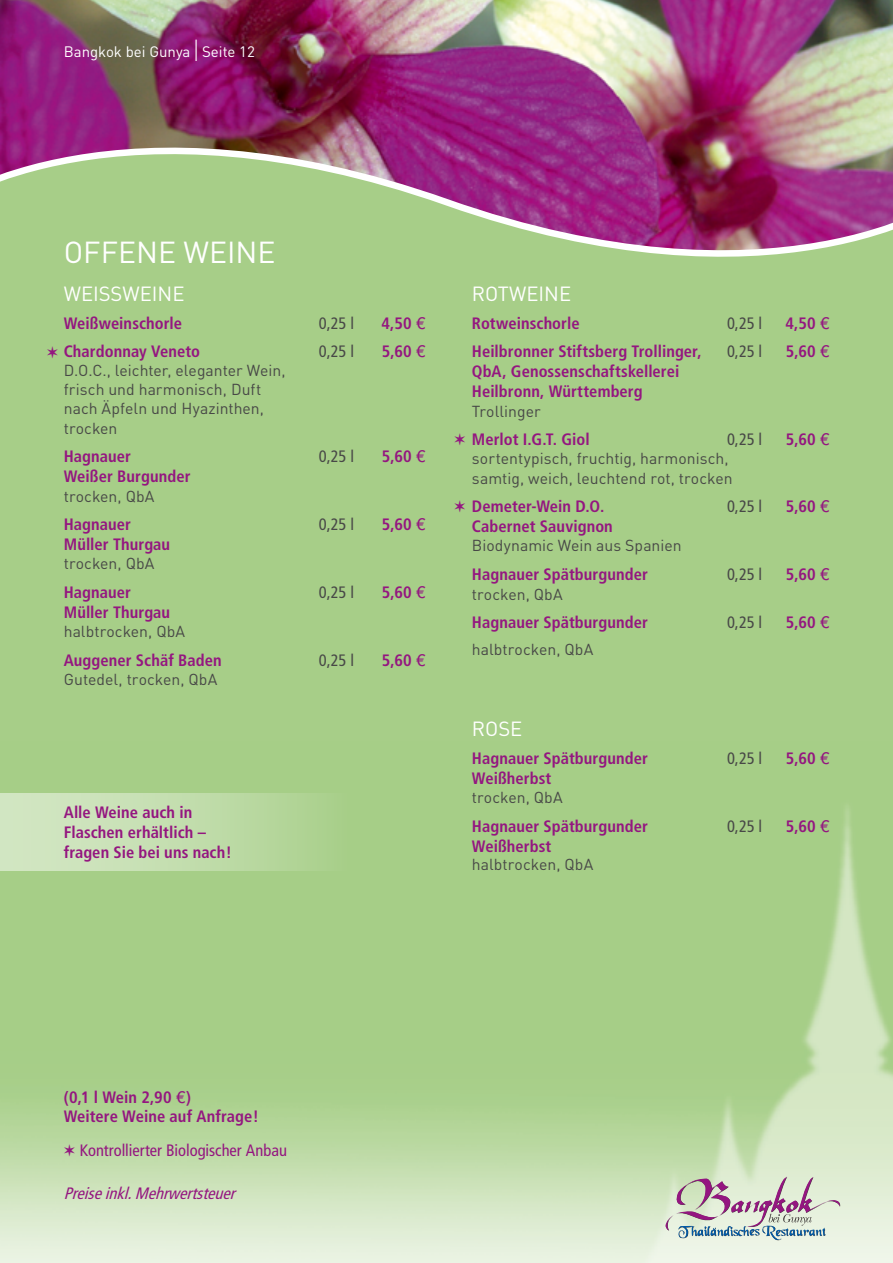
<style>
.page{position:relative;width:893px;height:1263px;background:#a7ce88}
.page>*{position:absolute;margin:0;border:0;box-sizing:border-box;transform-origin:0 0}
.t1{font:30px "DIN";color:#fff}
.t2{font:20.25px "DIN";color:#fff}
.t3{font:700 condensed 16.5px/19.8px "Frutiger";letter-spacing:.005em;color:#941680}
.t4{font:condensed 16.5px "Frutiger";letter-spacing:-.015em;color:#484847}
.t5{font:condensed 16.5px "Frutiger";color:#941680}
.t6{font:italic condensed 16.5px "Frutiger";color:#941680}
.t7{font:15.75px/19.2px "DIN";letter-spacing:.005em;color:#484847}
.t8{font:15px "DIN";color:#fff}
.s1{font-size:30px}
.s2{font-family:"LT Euro Money";font-weight:400;font-stretch:normal}
</style>
<div class="page">
<img style="left:0;top:0;width:893px;height:257px">
<img style="left:0;top:808px;width:893px;height:455px">
<svg style="left:665px;top:1176px;width:176px;height:64px;background:#cacac6"></svg>
<div style="left:0;top:793px;width:414px;height:77px;background:linear-gradient(to right,#d7e9ca,#a3cc82)"></div>
<p class="t8" style="left:64px;top:42px;width:193px">Bangkok bei Gunya <span class="s1">I</span> Seite 12</p>
<h1 class="t1" style="left:64px;top:233px;width:213px">OFFENE WEINE</h1>
<p class="t2" style="left:64px;top:281px;width:122px">WEISSWEINE</p>
<p class="t3" style="left:64px;top:313px;width:120px">Weißweinschorle</p>
<p class="t4" style="left:319px;top:313px;width:37px">0,25 l</p>
<p class="t3" style="left:381px;top:313px;width:45px">4,50 <span class="s2">5</span></p>
<p class="t3" style="left:47px;top:341px;width:155px">✶ Chardonnay Veneto</p>
<p class="t4" style="left:319px;top:342px;width:37px">0,25 l</p>
<p class="t3" style="left:382px;top:341px;width:45px">5,60 <span class="s2">5</span></p>
<p class="t7" style="left:64px;top:360px;width:223px">D.O.C., leichter, eleganter Wein, frisch und harmonisch, Duft nach Äpfeln und Hyazinthen, trocken</p>
<p class="t3" style="left:64px;top:446px;width:69px">Hagnauer</p>
<p class="t4" style="left:319px;top:447px;width:37px">0,25 l</p>
<p class="t3" style="left:382px;top:446px;width:45px">5,60 <span class="s2">5</span></p>
<p class="t3" style="left:64px;top:466px;width:128px">Weißer Burgunder</p>
<p class="t7" style="left:64px;top:486px;width:92px">trocken, QbA</p>
<p class="t3" style="left:64px;top:514px;width:69px">Hagnauer</p>
<p class="t4" style="left:319px;top:514px;width:37px">0,25 l</p>
<p class="t3" style="left:382px;top:514px;width:45px">5,60 <span class="s2">5</span></p>
<p class="t3" style="left:64px;top:534px;width:108px">Müller Thurgau</p>
<p class="t7" style="left:64px;top:554px;width:92px">trocken, QbA</p>
<p class="t3" style="left:64px;top:582px;width:69px">Hagnauer</p>
<p class="t4" style="left:319px;top:582px;width:37px">0,25 l</p>
<p class="t3" style="left:382px;top:582px;width:45px">5,60 <span class="s2">5</span></p>
<p class="t3" style="left:64px;top:602px;width:108px">Müller Thurgau</p>
<p class="t7" style="left:64px;top:622px;width:123px">halbtrocken, QbA</p>
<p class="t3" style="left:64px;top:650px;width:159px">Auggener Schäf Baden</p>
<p class="t4" style="left:319px;top:650px;width:37px">0,25 l</p>
<p class="t3" style="left:382px;top:650px;width:45px">5,60 <span class="s2">5</span></p>
<p class="t7" style="left:64px;top:669px;width:155px">Gutedel, trocken, QbA</p>
<p class="t3" style="left:64px;top:802px;width:170px">Alle Weine auch in<br>Flaschen erhältlich – fragen Sie bei uns nach!</p>
<p class="t2" style="left:472px;top:281px;width:101px">ROTWEINE</p>
<p class="t3" style="left:472px;top:313px;width:109px">Rotweinschorle</p>
<p class="t4" style="left:727px;top:313px;width:37px">0,25 l</p>
<p class="t3" style="left:785px;top:313px;width:45px">4,50 <span class="s2">5</span></p>
<p class="t3" style="left:472px;top:341px;width:231px">Heilbronner Stiftsberg Trollinger,</p>
<p class="t4" style="left:727px;top:342px;width:37px">0,25 l</p>
<p class="t3" style="left:786px;top:341px;width:45px">5,60 <span class="s2">5</span></p>
<p class="t3" style="left:472px;top:361px;width:209px">QbA, Genossenschaftskellerei<br>Heilbronn, Württemberg</p>
<p class="t7" style="left:472px;top:401px;width:70px">Trollinger</p>
<p class="t3" style="left:454px;top:429px;width:137px">✶ Merlot I.G.T. Giol</p>
<p class="t4" style="left:727px;top:429px;width:37px">0,25 l</p>
<p class="t3" style="left:786px;top:429px;width:45px">5,60 <span class="s2">5</span></p>
<p class="t7" style="left:472px;top:448px;width:262px;line-height:19.8px">sortentypisch, fruchtig, harmonisch, samtig, weich, leuchtend rot, trocken</p>
<p class="t3" style="left:454px;top:496px;width:152px">✶ Demeter-Wein D.O.</p>
<p class="t4" style="left:727px;top:496px;width:37px">0,25 l</p>
<p class="t3" style="left:786px;top:496px;width:45px">5,60 <span class="s2">5</span></p>
<p class="t3" style="left:472px;top:516px;width:142px">Cabernet Sauvignon</p>
<p class="t7" style="left:472px;top:536px;width:211px">Biodynamic Wein aus Spanien</p>
<p class="t3" style="left:472px;top:564px;width:178px">Hagnauer Spätburgunder</p>
<p class="t4" style="left:727px;top:564px;width:37px">0,25 l</p>
<p class="t3" style="left:786px;top:564px;width:45px">5,60 <span class="s2">5</span></p>
<p class="t7" style="left:472px;top:584px;width:92px">trocken, QbA</p>
<p class="t3" style="left:472px;top:612px;width:178px">Hagnauer Spätburgunder</p>
<p class="t4" style="left:727px;top:612px;width:37px">0,25 l</p>
<p class="t3" style="left:786px;top:612px;width:45px">5,60 <span class="s2">5</span></p>
<p class="t7" style="left:472px;top:640px;width:123px">halbtrocken, QbA</p>
<p class="t2" style="left:472px;top:716px;width:52px">ROSE</p>
<p class="t3" style="left:472px;top:748px;width:178px">Hagnauer Spätburgunder</p>
<p class="t4" style="left:727px;top:748px;width:37px">0,25 l</p>
<p class="t3" style="left:786px;top:748px;width:45px">5,60 <span class="s2">5</span></p>
<p class="t3" style="left:472px;top:768px;width:81px">Weißherbst</p>
<p class="t7" style="left:472px;top:788px;width:92px">trocken, QbA</p>
<p class="t3" style="left:472px;top:816px;width:178px">Hagnauer Spätburgunder</p>
<p class="t4" style="left:727px;top:816px;width:37px">0,25 l</p>
<p class="t3" style="left:786px;top:816px;width:45px">5,60 <span class="s2">5</span></p>
<p class="t3" style="left:472px;top:836px;width:81px">Weißherbst</p>
<p class="t7" style="left:472px;top:855px;width:123px">halbtrocken, QbA</p>
<p class="t3" style="left:64px;top:1087px;width:197px">(0,1 l Wein 2,90 <span class="s2">5</span>)<br>Weitere Weine auf Anfrage!</p>
<p class="t5" style="left:64px;top:1141px;width:225px">✶ Kontrollierter Biologischer Anbau</p>
<p class="t6" style="left:64px;top:1184px;width:178px">Preiseinkl.Mehrwertsteuer</p>
</div>
